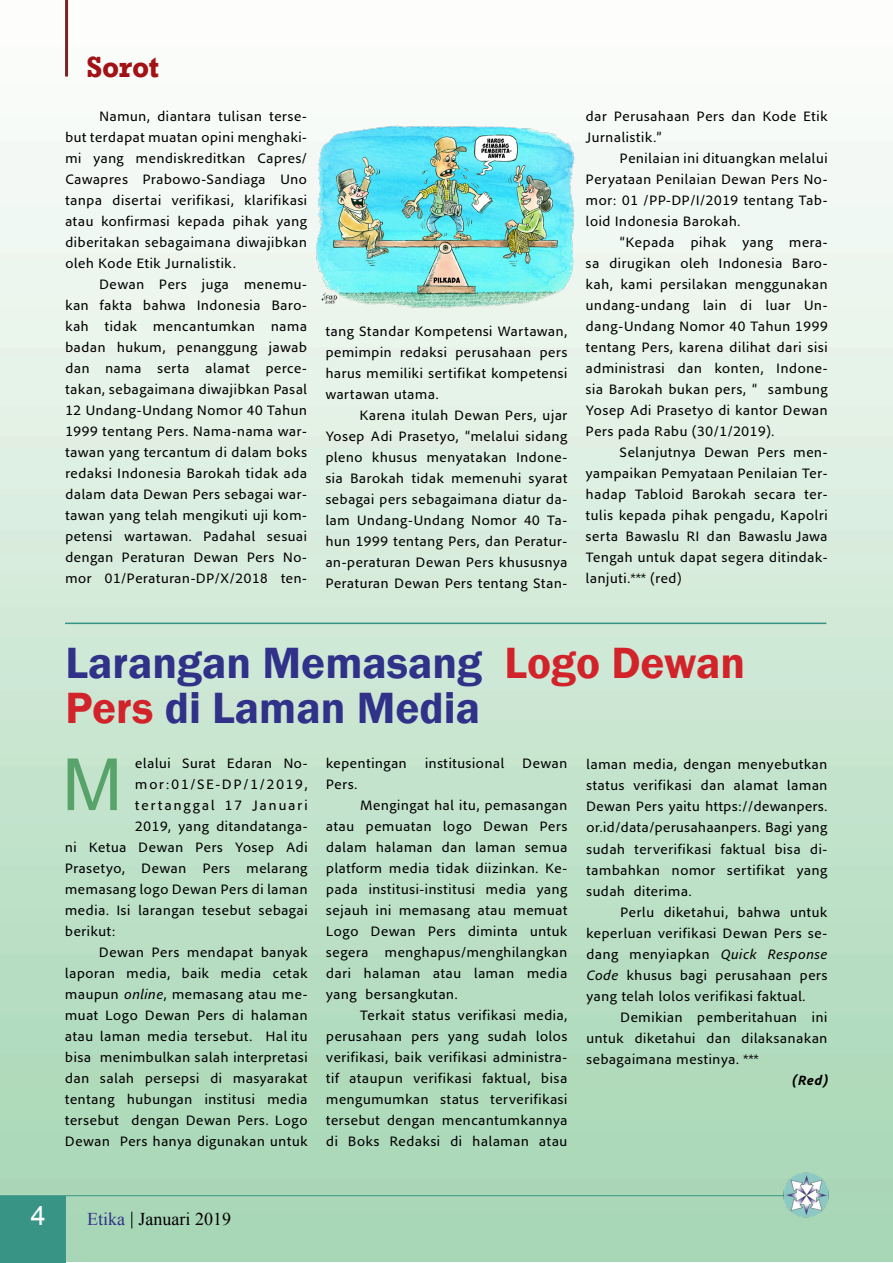
<style>
.page{position:relative;width:893px;height:1263px;background:#fff}
.page>*{position:absolute;margin:0;border:0;box-sizing:border-box;transform-origin:0 0}
.t1{font:72px "Arial";color:#57a36a}
.t2{font:600 45px/45px "Franklin Gothic";color:#303188}
.t3{font:700 30px "Rockwell";letter-spacing:-.01em;color:#a11116}
.t4{font:27px "Arial";color:#fff}
.t5{font:18px "Times New Roman";color:#000}
.t6{font:14.25px/21px "Adobe Clean UI";color:#000;text-align:justify}
.t7{font:14.25px "Adobe Clean UI";letter-spacing:.085em;color:#000}
.t8{font:14.25px "Adobe Clean UI";letter-spacing:.1em;color:#000}
.t9{font:italic 700 14.25px "Adobe Clean UI";color:#000}
.s1{color:#d2232a}
.s2{font-style:italic}
.s3{color:#303188}
</style>
<div class="page">
<div style="left:0;top:1196px;width:66px;height:67px;background:#389586"></div>
<hr style="left:0;top:1195px;width:788px;height:1px;background:#389586">
<svg style="left:131px;top:1212px;width:1px;height:16px"></svg>
<img style="left:784px;top:1173px;width:46px;height:44px">
<hr style="left:65px;top:0;width:3px;height:77px;background:#7a2427">
<hr style="left:65px;top:623px;width:761px;height:1px;background:#389586">
<img style="left:316px;top:124px;width:259px;height:186px">
<h3 class="t3" style="left:86px;top:49px;width:74px">Sorot</h3>
<p class="t6" style="left:65px;top:105px;width:244px;text-indent:34px">Namun, diantara tulisan terse&shy;but terdapat muatan opini menghaki&shy;mi yang mendiskreditkan Capres/ Cawapres Prabowo-Sandiaga Uno tanpa disertai verifikasi, klarifikasi atau konfirmasi kepada pihak yang diberitakan sebagaimana diwajibkan oleh Kode Etik Jurnalistik.</p>
<p class="t6" style="left:65px;top:273px;width:244px;text-indent:34px">Dewan Pers juga menemu&shy;kan fakta bahwa Indonesia Baro&shy;kah tidak mencantumkan nama badan hukum, penanggung jawab dan nama serta alamat perce&shy;takan, sebagaimana diwajibkan Pasal 12 Undang-Undang Nomor 40 Tahun 1999 tentang Pers. Nama-nama war&shy;tawan yang tercantum di dalam boks redaksi Indonesia Barokah tidak ada dalam data Dewan Pers sebagai war&shy;tawan yang telah mengikuti uji kom&shy;petensi wartawan. Padahal sesuai dengan Peraturan Dewan Pers No&shy;mor 01/Peraturan-DP/X/2018 ten-</p>
<p class="t6" style="left:325px;top:320px;width:244px">tang Standar Kompetensi Wartawan, pemimpin redaksi perusahaan pers harus memiliki sertifikat kompetensi wartawan utama.</p>
<p class="t6" style="left:325px;top:404px;width:244px;text-indent:34px">Karena itulah Dewan Pers, ujar Yosep Adi Prasetyo, “melalui sidang pleno khusus menyatakan Indone&shy;sia Barokah tidak memenuhi syarat sebagai pers sebagaimana diatur da&shy;lam Undang-Undang Nomor 40 Ta&shy;hun 1999 tentang Pers, dan Peratur&shy;an-peraturan Dewan Pers khususnya Peraturan Dewan Pers tentang Stan-</p>
<p class="t6" style="left:586px;top:105px;width:244px">dar Perusahaan Pers dan Kode Etik<br>Jurnalistik.”</p>
<p class="t6" style="left:586px;top:147px;width:244px;text-indent:34px">Penilaian ini dituangkan melalui Peryataan Penilaian Dewan Pers No&shy;mor: 01 /PP-DP/I/2019 tentang Tab&shy;loid Indonesia Barokah.</p>
<p class="t6" style="left:586px;top:232px;width:244px;text-indent:34px">“Kepada pihak yang mera&shy;sa dirugikan oleh Indonesia Baro&shy;kah, kami persilakan menggunakan undang-undang lain di luar Un&shy;dang-Undang Nomor 40 Tahun 1999 tentang Pers, karena dilihat dari sisi administrasi dan konten, Indone&shy;sia Barokah bukan pers, “ sambung Yosep Adi Prasetyo di kantor Dewan Pers pada Rabu (30/1/2019).</p>
<p class="t6" style="left:586px;top:442px;width:244px;text-indent:34px">Selanjutnya Dewan Pers men&shy;yampaikan Pemyataan Penilaian Ter&shy;hadap Tabloid Barokah secara ter&shy;tulis kepada pihak pengadu, Kapolri serta Bawaslu RI dan Bawaslu Jawa Tengah untuk dapat segera ditindak&shy;lanjuti.*** (red)</p>
<h2 class="t2" style="left:66px;top:641px;width:681px">Larangan Memasang <span class="s1">Logo Dewan<br>Pers</span> di Laman Media</h2>
<p class="t6" style="left:326px;top:752px;width:243px">kepentingan institusional Dewan<br>Pers.</p>
<p class="t6" style="left:326px;top:794px;width:243px;text-indent:34px">Mengingat hal itu, pemasangan atau pemuatan logo Dewan Pers dalam halaman dan laman semua platform media tidak diizinkan. Ke&shy;pada institusi-institusi media yang sejauh ini memasang atau memuat Logo Dewan Pers diminta untuk segera menghapus/menghilangkan dari halaman atau laman media yang bersangkutan.</p>
<p class="t6" style="left:326px;top:1004px;width:243px;text-indent:34px">Terkait status verifikasi media, perusahaan pers yang sudah lolos verifikasi, baik verifikasi administra&shy;tif ataupun verifikasi faktual, bisa mengumumkan status terverifikasi tersebut dengan mencantumkannya di Boks Redaksi di halaman atau</p>
<p class="t6" style="left:135px;top:752px;width:174px">elalui Surat Edaran No-</p>
<p class="t7" style="left:135px;top:775px;width:174px">mor:01/SE-DP/1/2019,</p>
<p class="t8" style="left:135px;top:796px;width:174px">tertanggal 17 Januari</p>
<p class="t6" style="left:135px;top:815px;width:174px">2019, yang ditandatanga-</p>
<p class="t6" style="left:65px;top:836px;width:245px">ni Ketua Dewan Pers Yosep Adi</p>
<p class="t6" style="left:65px;top:857px;width:245px">Prasetyo, Dewan Pers melarang</p>
<p class="t6" style="left:65px;top:878px;width:244px">memasang logo Dewan Pers di laman</p>
<p class="t6" style="left:65px;top:899px;width:245px">media. Isi larangan tesebut sebagai</p>
<p class="t6" style="left:65px;top:920px;width:53px">berikut:</p>
<p class="t6" style="left:99px;top:941px;width:211px">Dewan Pers mendapat banyak</p>
<p class="t6" style="left:65px;top:962px;width:245px">laporan media, baik media cetak</p>
<p class="t6" style="left:65px;top:983px;width:245px">maupun <span class="s2">online</span>, memasang atau me-</p>
<p class="t6" style="left:65px;top:1004px;width:244px">muat Logo Dewan Pers di halaman</p>
<p class="t6" style="left:65px;top:1025px;width:245px">atau laman media tersebut. Hal itu</p>
<p class="t6" style="left:65px;top:1046px;width:245px">bisa menimbulkan salah interpretasi</p>
<p class="t6" style="left:65px;top:1067px;width:245px">dan salah persepsi di masyarakat</p>
<p class="t6" style="left:65px;top:1088px;width:245px">tentang hubungan institusi media</p>
<p class="t6" style="left:65px;top:1109px;width:244px">tersebut dengan Dewan Pers. Logo</p>
<p class="t6" style="left:65px;top:1130px;width:245px">Dewan Pers hanya digunakan untuk</p>
<h1 class="t1" style="left:62px;top:738px;width:61px">M</h1>
<p class="t6" style="left:586px;top:754px;width:243px">laman media, dengan menyebutkan status verifikasi dan alamat laman Dewan Pers yaitu https://dewanpers. or.id/data/perusahaanpers. Bagi yang sudah terverifikasi faktual bisa di&shy;tambahkan nomor sertifikat yang sudah diterima.</p>
<p class="t6" style="left:586px;top:901px;width:243px;text-indent:34px">Perlu diketahui, bahwa untuk keperluan verifikasi Dewan Pers se&shy;dang menyiapkan <span class="s2">Quick Response Code</span> khusus bagi perusahaan pers yang telah lolos verifikasi faktual.</p>
<p class="t6" style="left:586px;top:1006px;width:243px;text-indent:34px">Demikian pemberitahuan ini untuk diketahui dan dilaksanakan sebagaimana mestinya. ***</p>
<p class="t9" style="left:791px;top:1071px;width:38px">(Red)</p>
<h3 class="t4" style="left:31px;top:1198px;width:17px">4</h3>
<p class="t5" style="left:87px;top:1207px;width:145px"><span class="s3">Etika</span> Januari 2019</p>
</div>
